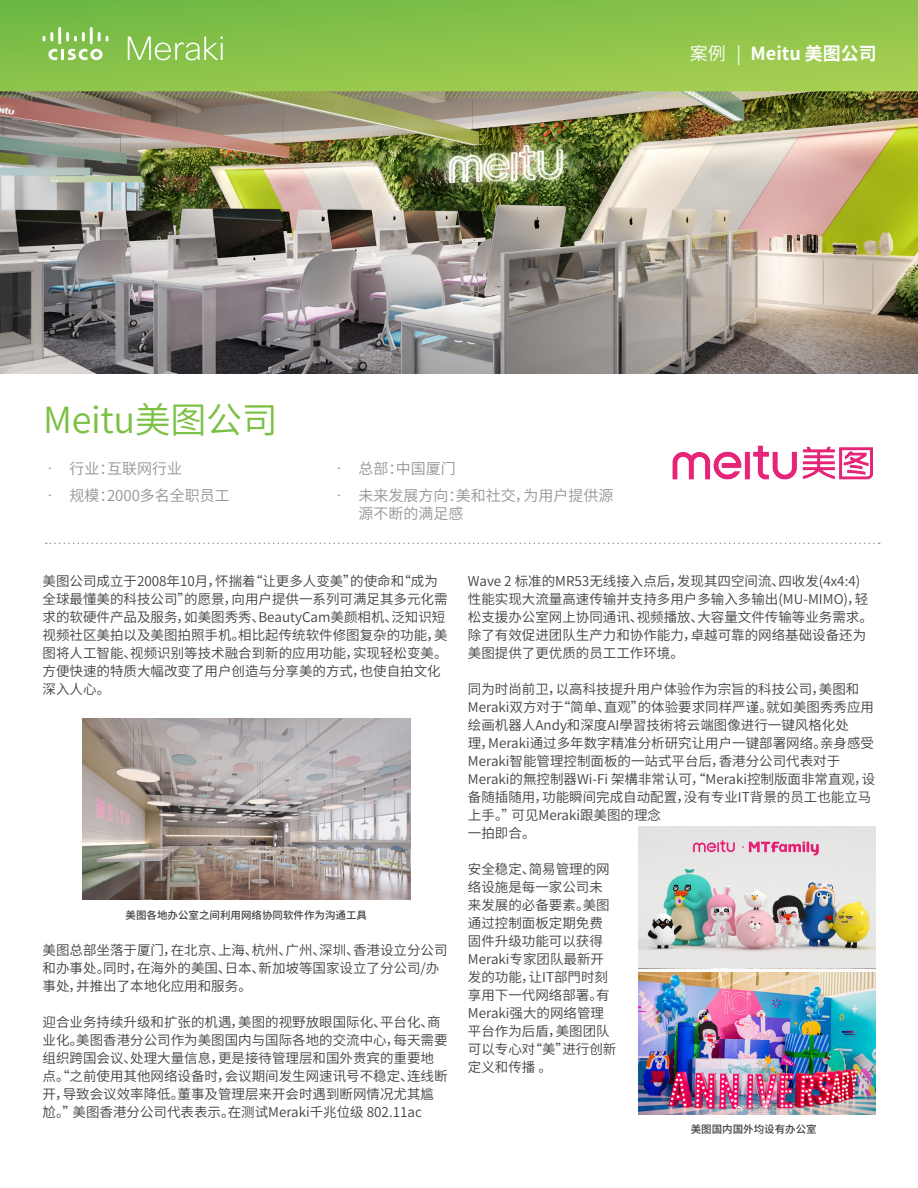
<style>
.page{position:relative;width:918px;height:1188px;background:#fff}
.page>*{position:absolute;margin:0;border:0;box-sizing:border-box;transform-origin:0 0}
.t1{font:36px "Source Han Sans SC";letter-spacing:-.01em;color:#7ac143}
.t2{font:700 18px "Source Han Sans";color:#fff}
.t3{font:15px/18px "Source Han Sans SC";color:#939598}
.t4{font:13.5px/18px "Source Han Sans SC";color:#414042}
.t5{font:500 10.5px "Source Han Sans SC";color:#414042}
.s1{font-weight:400}
</style>
<div class="page">
<svg style="left:46px;top:543px;width:834px;height:1px"></svg>
<img style="left:672px;top:445px;width:201px;height:35px">
<img style="left:0;top:0;width:918px;height:374px">
<svg style="left:0;top:0;width:446px;height:98px;background:#84bc4b"></svg>
<svg style="left:48px;top:49px;width:55px;height:11px"></svg>
<svg style="left:43px;top:32px;width:10px;height:10px"></svg>
<hr style="left:58px;top:27px;width:3px;height:17px;background:#fff">
<svg style="left:66px;top:32px;width:19px;height:10px"></svg>
<hr style="left:90px;top:27px;width:3px;height:17px;background:#fff">
<svg style="left:98px;top:32px;width:10px;height:10px"></svg>
<svg style="left:128px;top:37px;width:95px;height:23px;background:#9fce72"></svg>
<img style="left:638px;top:973px;width:237px;height:141px">
<img style="left:82px;top:719px;width:328px;height:181px">
<img style="left:638px;top:827px;width:237px;height:141px">
<h2 class="t2" style="left:690px;top:44px;width:189px"><span class="s1">案例 |</span> Meitu 美图公司</h2>
<h1 class="t1" style="left:43px;top:400px;width:236px">Meitu美图公司</h1>
<p class="t3" style="left:43px;top:459px;width:141px">• 行业：互联网行业</p>
<p class="t3" style="left:43px;top:486px;width:189px">• 规模：2000多名全职员工</p>
<p class="t3" style="left:331px;top:459px;width:126px">• 总部：中国厦门</p>
<p class="t3" style="left:358px;top:486px;width:257px;text-indent:-27px">• 未来发展方向：美和社交，为用户提供源源不断的满足感</p>
<p class="t4" style="left:43px;top:572px;width:407px">美图公司成立于2008年10月，怀揣着“让更多人变美”的使命和“成为全球最懂美的科技公司”的愿景，向用户提供一系列可满足其多元化需求的软硬件产品及服务，如美图秀秀、BeautyCam美颜相机、泛知识短视频社区美拍以及美图拍照手机。相比起传统软件修图复杂的功能，美图将人工智能、视频识别等技术融合到新的应用功能，实现轻松变美。方便快速的特质大幅改变了用户创造与分享美的方式，也使自拍文化深入人心。</p>
<p class="t5" style="left:126px;top:909px;width:243px">美图各地办公室之间利用网络协同软件作为沟通工具</p>
<p class="t4" style="left:43px;top:941px;width:407px">美图总部坐落于厦门，在北京、上海、杭州、广州、深圳、香港设立分公司和办事处。同时，在海外的美国、日本、新加坡等国家设立了分公司/办事处，并推出了本地化应用和服务。</p>
<p class="t4" style="left:43px;top:1013px;width:407px">迎合业务持续升级和扩张的机遇，美图的视野放眼国际化、平台化、商业化。美图香港分公司作为美图国内与国际各地的交流中心，每天需要组织跨国会议、处理大量信息，更是接待管理层和国外贵宾的重要地点。“之前使用其他网络设备时，会议期间发生网速讯号不稳定、连线断开，导致会议效率降低。董事及管理层来开会时遇到断网情况尤其尴尬。”美图香港分公司代表表示。在测试Meraki千兆位级 802.11ac</p>
<p class="t4" style="left:468px;top:572px;width:407px">Wave 2 标准的MR53无线接入点后，发现其四空间流、四收发(4x4:4)性能实现大流量高速传输并支持多用户多输入多输出(MU-MIMO)，轻松支援办公室网上协同通讯、视频播放、大容量文件传输等业务需求。除了有效促进团队生产力和协作能力，卓越可靠的网络基础设备还为美图提供了更优质的员工工作环境。</p>
<p class="t4" style="left:468px;top:680px;width:409px">同为时尚前卫，以高科技提升用户体验作为宗旨的科技公司，美图和Meraki双方对于“简单、直观”的体验要求同样严谨。就如美图秀秀应用绘画机器人Andy和深度AI學習技術将云端图像进行一键风格化处<br>理，Meraki通过多年数字精准分析研究让用户一键部署网络。亲身感受Meraki智能管理控制面板的一站式平台后，香港分公司代表对于Meraki的無控制器Wi-Fi 架構非常认可，“Meraki控制版面非常直观，设备随插随用，功能瞬间完成自动配置，没有专业IT背景的员工也能立马上手。”可见Meraki跟美图的理念<br>一拍即合。</p>
<p class="t4" style="left:468px;top:860px;width:150px">安全稳定、简易管理的网络设施是每一家公司未来发展的必备要素。美图通过控制面板定期免费固件升级功能可以获得<br>Meraki专家团队最新开发的功能，让IT部門时刻享用下一代网络部署。有<br>Meraki强大的网络管理平台作为后盾，美图团队可以专心对“美”进行创新定义和传播 。</p>
<p class="t5" style="left:691px;top:1123px;width:128px">美图国内国外均设有办公室</p>
</div>
